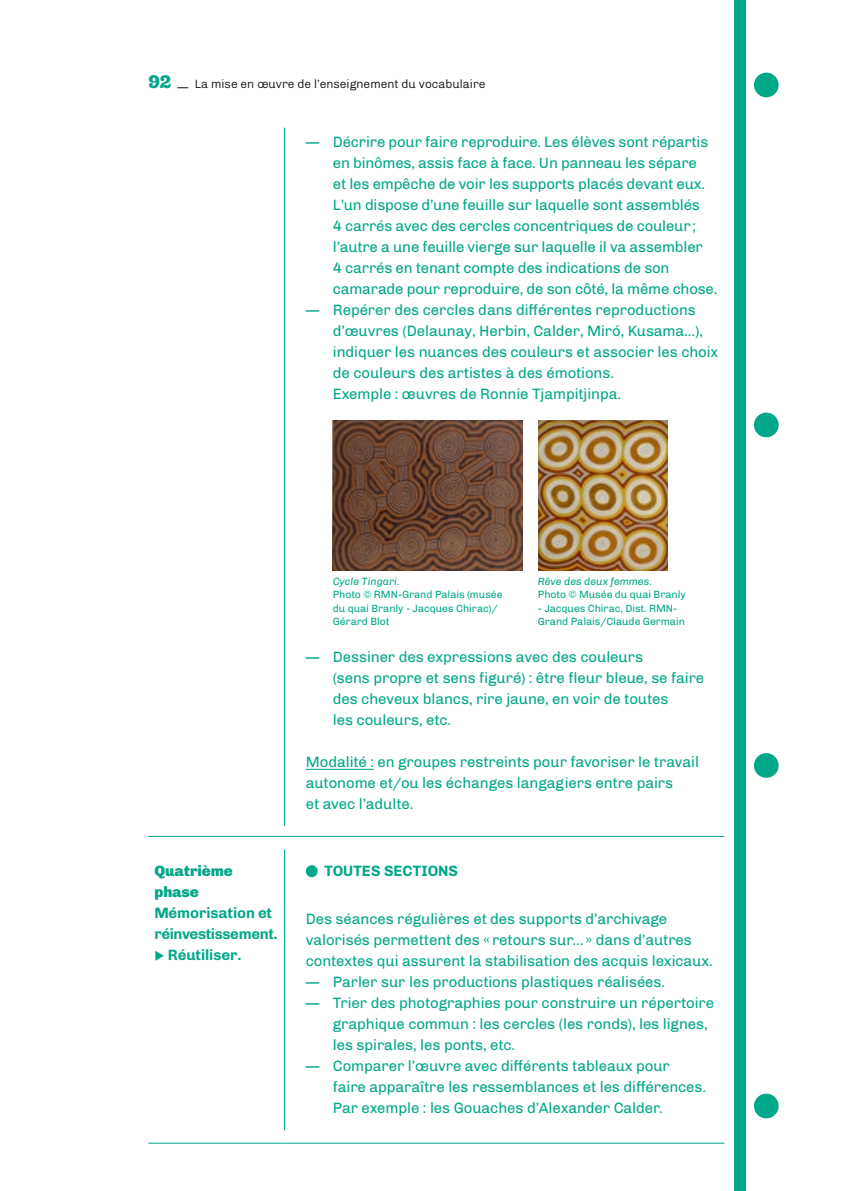
<style>
.page{position:relative;width:851px;height:1191px;background:#fff}
.page>*{position:absolute;margin:0;border:0;box-sizing:border-box;transform-origin:0 0}
.t1{font:15px/21px "Chivo";letter-spacing:-.005em;color:#00a788}
.t2{font:700 15px/21px "Chivo";letter-spacing:-.025em;color:#00a788}
.t3{font:700 15px "Chivo";letter-spacing:-.005em;color:#00a788}
.t4{font:900 15px/21px "Chivo";letter-spacing:-.005em;color:#00a788}
.t5{font:300 12px "Chivo";color:#000}
.t6{font:10.5px/13.5px "Chivo";letter-spacing:-.005em;color:#00a788}
.s1{font-family:"Hernandez Niu W00";font-weight:800;font-size:18px;color:#00a788}
.s2{font-style:italic}
</style>
<div class="page">
<div style="left:733px;top:0;width:12px;height:1191px;background:#00a788"></div>
<hr style="left:284px;top:128px;width:1px;height:698px;background:#00a788">
<hr style="left:306px;top:769px;width:68px;height:1px;background:#00a788">
<hr style="left:148px;top:836px;width:136px;height:1px;background:#00a788">
<hr style="left:284px;top:836px;width:440px;height:1px;background:#00a788">
<hr style="left:284px;top:849px;width:1px;height:281px;background:#00a788">
<hr style="left:148px;top:1142px;width:136px;height:1px;background:#00a788">
<hr style="left:284px;top:1142px;width:440px;height:1px;background:#00a788">
<div style="left:306px;top:865px;width:11px;height:12px;background:#00a788;border-radius:50%"></div>
<img style="left:333px;top:420px;width:189px;height:151px">
<img style="left:538px;top:420px;width:129px;height:150px">
<div style="left:753px;top:73px;width:25px;height:24px;background:#00a788;border-radius:50%"></div>
<div style="left:753px;top:412px;width:25px;height:25px;background:#00a788;border-radius:50%"></div>
<div style="left:753px;top:753px;width:25px;height:25px;background:#00a788;border-radius:50%"></div>
<div style="left:753px;top:1093px;width:25px;height:25px;background:#00a788;border-radius:50%"></div>
<p class="t5" style="left:148px;top:75px;width:338px"><span class="s1">92</span> — La mise en œuvre de l’enseignement du vocabulaire</p>
<p class="t1" style="left:333px;top:130px;width:386px;text-indent:-27px">— Décrire pour faire reproduire. Les élèves sont répartis en binômes, assis face à face. Un panneau les sépare<br>et les empêche de voir les supports placés devant eux.<br>L’un dispose d’une feuille sur laquelle sont assemblés<br>4 carrés avec des cercles concentriques de couleur ; l’autre a une feuille vierge sur laquelle il va assembler<br>4 carrés en tenant compte des indications de son camarade pour reproduire, de son côté, la même chose.</p>
<p class="t1" style="left:333px;top:298px;width:387px;text-indent:-27px">— Repérer des cercles dans différentes reproductions d’œuvres (Delaunay, Herbin, Calder, Miró, Kusama…), indiquer les nuances des couleurs et associer les choix de couleurs des artistes à des émotions.<br>Exemple : œuvres de Ronnie Tjampitjinpa.</p>
<p class="t6" style="left:333px;top:574px;width:171px"><span class="s2">Cycle Tingari</span>.<br>Photo © RMN-Grand Palais (musée du quai Branly - Jacques Chirac)/<br>Gérard Blot</p>
<p class="t6" style="left:537px;top:574px;width:149px"><span class="s2">Rêve des deux femmes</span>.<br>Photo © Musée du quai Branly</p>
<p class="t6" style="left:537px;top:601px;width:149px">- Jacques Chirac, Dist. RMN-<br>Grand Palais/Claude Germain</p>
<p class="t4" style="left:154px;top:860px;width:80px">Quatrième phase</p>
<p class="t2" style="left:154px;top:901px;width:125px">Mémorisation et réinvestissement.</p>
<p class="t3" style="left:154px;top:943px;width:89px">◆ Réutiliser.</p>
<p class="t1" style="left:333px;top:645px;width:373px;text-indent:-27px">— Dessiner des expressions avec des couleurs<br>(sens propre et sens figuré) : être fleur bleue, se faire des cheveux blancs, rire jaune, en voir de toutes<br>les couleurs, etc.</p>
<p class="t1" style="left:306px;top:750px;width:395px">Modalité : en groupes restreints pour favoriser le travail autonome et/ou les échanges langagiers entre pairs<br>et avec l’adulte.</p>
<p class="t3" style="left:324px;top:859px;width:135px">TOUTES SECTIONS</p>
<p class="t1" style="left:306px;top:907px;width:408px">Des séances régulières et des supports d’archivage valorisés permettent des « retours sur… » dans d’autres contextes qui assurent la stabilisation des acquis lexicaux.</p>
<p class="t1" style="left:306px;top:970px;width:361px">— Parler sur les productions plastiques réalisées.</p>
<p class="t1" style="left:333px;top:991px;width:383px;text-indent:-27px">— Trier des photographies pour construire un répertoire graphique commun : les cercles (les ronds), les lignes, les spirales, les ponts, etc.</p>
<p class="t1" style="left:333px;top:1054px;width:374px;text-indent:-27px">— Comparer l’œuvre avec différents tableaux pour faire apparaître les ressemblances et les différences.<br>Par exemple : les Gouaches d’Alexander Calder.</p>
</div>
